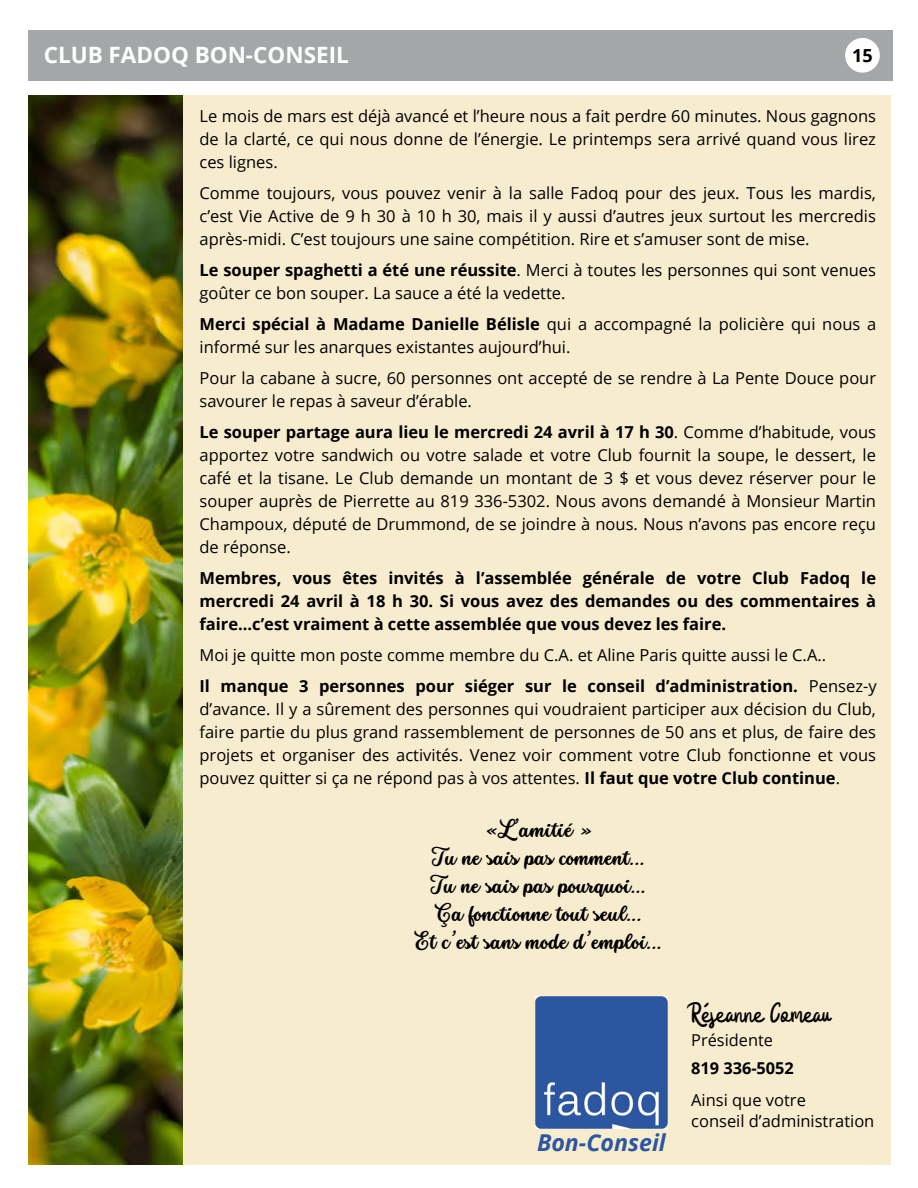
<style>
.page{position:relative;width:918px;height:1188px;background:#fff}
.page>*{position:absolute;margin:0;border:0;box-sizing:border-box;transform-origin:0 0}
.t1{font:33px "Badger Script";color:#000}
.t2{font:italic 700 23.25px "Open Sans";color:#2c56a0}
.t3{font:700 22.5px "Open Sans";color:#fff}
.t4{font:20.25px/28px "Stars Love";color:#000;text-align:center}
.t5{font:700 18px "Open Sans";color:#000}
.t6{font:16.5px/23px "Open Sans";color:#000}
.t7{font:700 16.5px/23px "Open Sans";color:#000;text-align:justify}
.t8{font:700 16.35px "Open Sans";color:#000}
.t9{font:16.35px "Open Sans";color:#000}
.s1{font-weight:700}
</style>
<div class="page">
<div style="left:28px;top:30px;width:864px;height:51px;background:#a3a7a7"></div>
<div style="left:845px;top:38px;width:35px;height:35px;background:#fdfdfc;border-radius:50%"></div>
<div style="left:181px;top:96px;width:709px;height:1068px;background:#f8eccf"></div>
<img style="left:28px;top:95px;width:154px;height:1069px">
<img style="left:536px;top:997px;width:131px;height:131px">
<h3 class="t3" style="left:44px;top:39px;width:307px">CLUB FADOQ BON-CONSEIL</h3>
<p class="t5" style="left:852px;top:43px;width:22px">15</p>
<p class="t6" style="left:200px;top:104px;width:678px;text-align:justify">Le mois de mars est déjà avancé et l’heure nous a fait perdre 60 minutes. Nous gagnons de la clarté, ce qui nous donne de l’énergie. Le printemps sera arrivé quand vous lirez ces lignes.</p>
<p class="t6" style="left:200px;top:181px;width:678px;text-align:justify">Comme toujours, vous pouvez venir à la salle Fadoq pour des jeux. Tous les mardis, c’est Vie Active de 9 h 30 à 10 h 30, mais il y aussi d’autres jeux surtout les mercredis après-midi. C’est toujours une saine compétition. Rire et s’amuser sont de mise.</p>
<p class="t6" style="left:200px;top:258px;width:678px"><span class="s1">Le souper spaghetti a été une réussite</span>. Merci à toutes les personnes qui sont venues goûter ce bon souper. La sauce a été la vedette.</p>
<p class="t6" style="left:200px;top:312px;width:678px"><span class="s1">Merci spécial à Madame Danielle Bélisle</span> qui a accompagné la policière qui nous a informé sur les anarques existantes aujourd’hui.</p>
<p class="t6" style="left:200px;top:366px;width:678px">Pour la cabane à sucre, 60 personnes ont accepté de se rendre à La Pente Douce pour savourer le repas à saveur d’érable.</p>
<p class="t6" style="left:200px;top:420px;width:678px;text-align:justify"><span class="s1">Le souper partage aura lieu le mercredi 24 avril à 17 h 30</span>. Comme d’habitude, vous apportez votre sandwich ou votre salade et votre Club fournit la soupe, le dessert, le café et la tisane. Le Club demande un montant de 3 $ et vous devez réserver pour le souper auprès de Pierrette au 819 336-5302. Nous avons demandé à Monsieur Martin Champoux, député de Drummond, de se joindre à nous. Nous n’avons pas encore reçu de réponse.</p>
<p class="t7" style="left:200px;top:566px;width:678px">Membres, vous êtes invités à l’assemblée générale de votre Club Fadoq le mercredi 24 avril à 18 h 30. Si vous avez des demandes ou des commentaires à faire...c’est vraiment à cette assemblée que vous devez les faire.</p>
<p class="t6" style="left:200px;top:639px;width:679px;line-height:31px">Moi je quitte mon poste comme membre du C.A. et Aline Paris quitte aussi le C.A..<br><span class="s1">Il manque 3 personnes pour siéger sur le conseil d’administration.</span> Pensez-y</p>
<p class="t6" style="left:200px;top:697px;width:678px;text-align:justify">d’avance. Il y a sûrement des personnes qui voudraient participer aux décision du Club, faire partie du plus grand rassemblement de personnes de 50 ans et plus, de faire des projets et organiser des activités. Venez voir comment votre Club fonctionne et vous pouvez quitter si ça ne répond pas à vos attentes. <span class="s1">Il faut que votre Club continue</span>.</p>
<p class="t4" style="left:415px;top:816px;width:249px">«L’amitié »<br>Tu ne sais pas comment...<br>Tu ne sais pas pourquoi...<br>Ça fonctionne tout seul...<br>Et c’est sans mode d’emploi...</p>
<h1 class="t1" style="left:691px;top:997px;width:141px">Réjeanne Comeau</h1>
<p class="t9" style="left:691px;top:1029px;width:83px">Présidente</p>
<p class="t8" style="left:691px;top:1056px;width:104px">819 336-5052</p>
<h2 class="t2" style="left:537px;top:1126px;width:130px">Bon-Conseil</h2>
<p class="t6" style="left:691px;top:1090px;width:185px;line-height:20.2px">Ainsi que votre<br>conseil d’administration</p>
</div>
